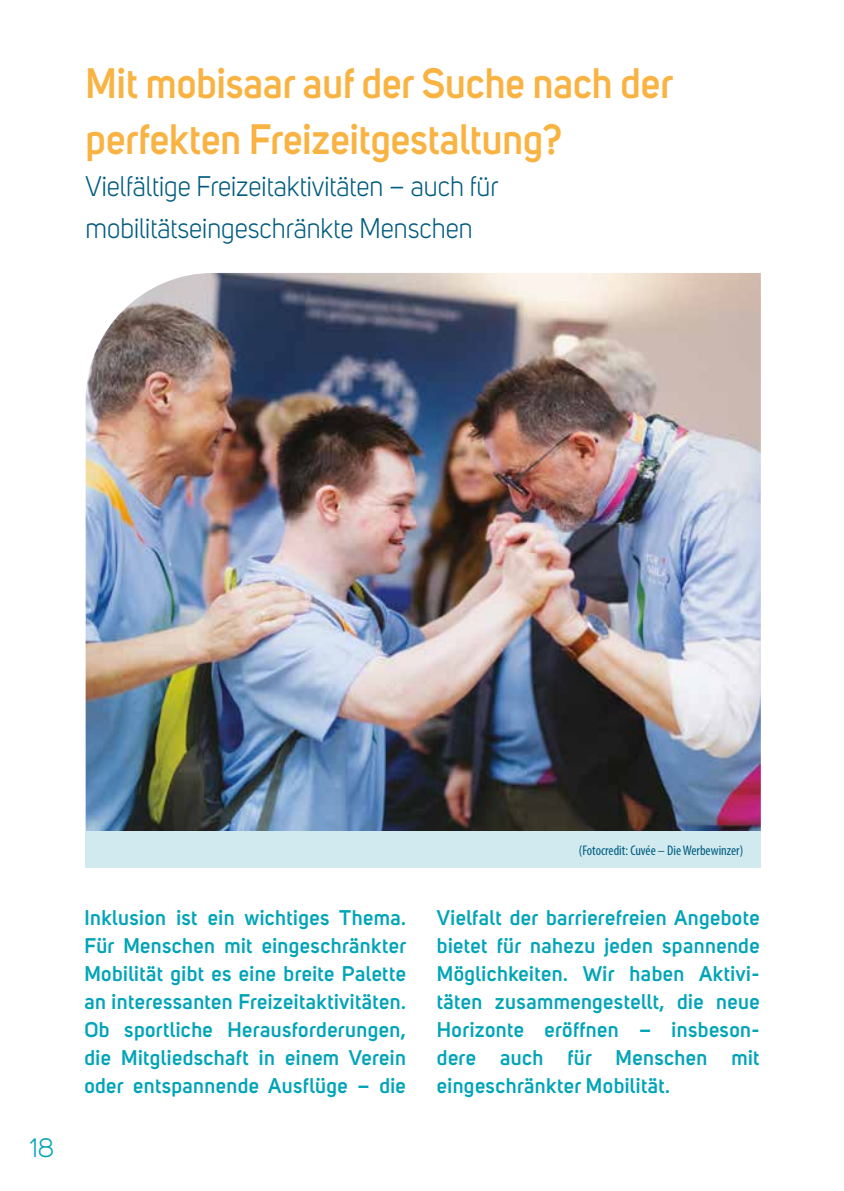
<style>
.page{position:relative;width:844px;height:1191px;background:#fff}
.page>*{position:absolute;margin:0;border:0;box-sizing:border-box;transform-origin:0 0}
.t1{font:600 42px/56px "Uni Sans";color:#f9b342;scale:.95 1}
.t2{font:28px/42px "Uni Sans";color:#005b7f;scale:.95 1}
.t3{font:26.25px "Uni Sans";color:#00a4b7}
.t4{font:600 21px/28px "Uni Sans";letter-spacing:.02em;color:#00a4b7;text-align:justify}
.t5{font:condensed 14px "Myriad Pro";color:#005b7f}
</style>
<div class="page">
<img style="left:86px;top:273px;width:674px;height:558px">
<div style="left:86px;top:831px;width:674px;height:36px;background:#d0eaef"></div>
<h1 class="t1" style="left:86px;top:56px;width:620px">Mit mobisaar auf der Suche nach der perfekten Freizeitgestaltung?</h1>
<h2 class="t2" style="left:86px;top:166px;width:436px">Vielfältige Freizeitaktivitäten – auch für mobilitätseingeschränkte Menschen</h2>
<p class="t3" style="left:30px;top:1132px;width:26px">18</p>
<p class="t5" style="left:578px;top:841px;width:166px">(Fotocredit: Cuvée – Die Werbewinzer)</p>
<p class="t4" style="left:84px;top:903px;width:323px">Inklusion ist ein wichtiges Thema.<br>Für Menschen mit eingeschränkter Mobilität gibt es eine breite Palette an interessanten Freizeitaktivitäten.<br>Ob sportliche Herausforderungen, die Mitgliedschaft in einem Verein oder entspannende Ausflüge – die</p>
<p class="t4" style="left:437px;top:903px;width:324px">Vielfalt der barrierefreien Angebote bietet für nahezu jeden spannende Möglichkeiten. Wir haben Aktivi&shy;täten zusammengestellt, die neue Horizonte eröffnen – insbeson&shy;dere auch für Menschen mit eingeschränkter Mobilität.</p>
</div>
